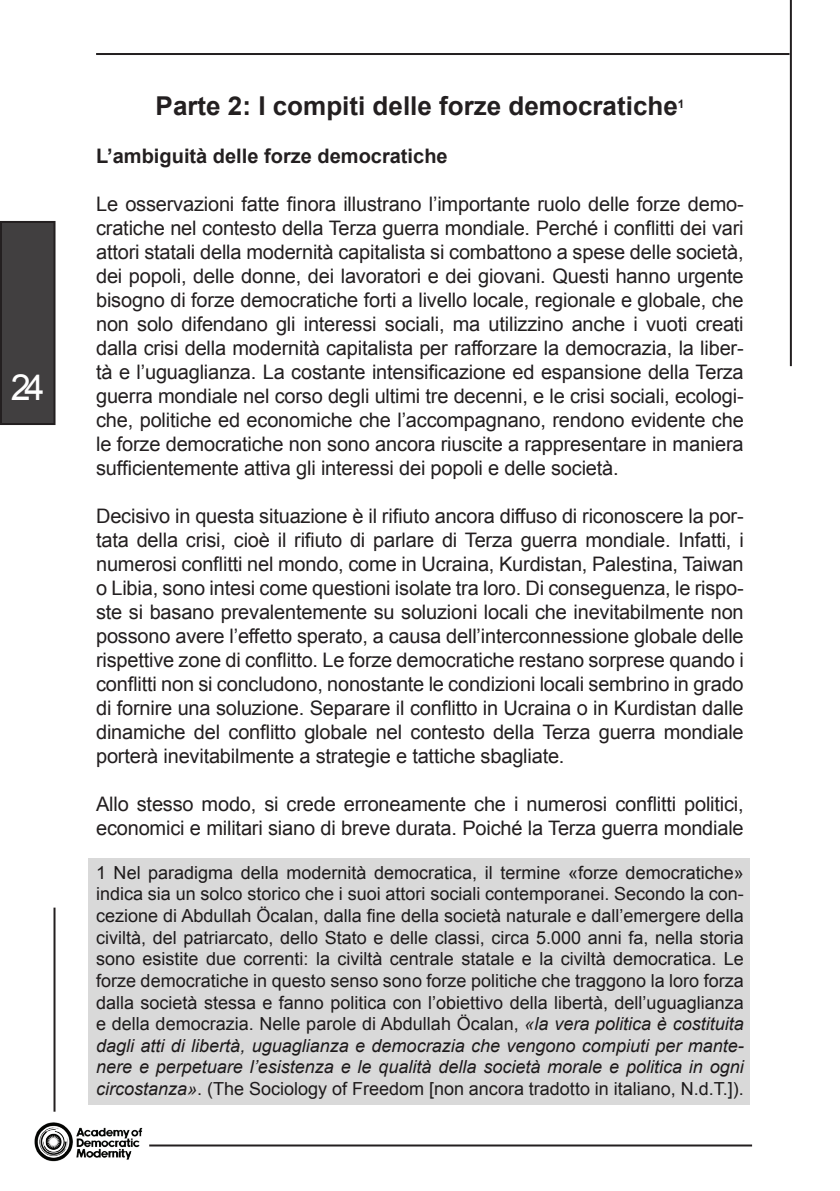
<style>
.page{position:relative;width:840px;height:1191px;background:#fff}
.page>*{position:absolute;margin:0;border:0;box-sizing:border-box;transform-origin:0 0}
.t1{font:36px "Arial";color:#fff}
.t2{font:700 26px "Arial";color:#231f20}
.t3{font:20px/24px "Arial";letter-spacing:-.01em;color:#231f20;text-align:justify}
.t4{font:700 20px "Arial";color:#231f20}
.t5{font:18px/21.6px "Arial";color:#231f20;text-align:justify}
.t6{font:700 11.6px "Arial";color:#231f20}
.s1{font-style:italic}
</style>
<div class="page">
<div style="left:1px;top:222px;width:53px;height:202px;background:#413f40"></div>
<div style="left:0;top:221px;width:55px;height:204px;border:2px solid #231f20"></div>
<img style="left:34px;top:1111px;width:109px;height:51px">
<hr style="left:96px;top:53px;width:693px;height:2px;background:#231f20">
<hr style="left:789px;top:0;width:2px;height:366px;background:#231f20">
<hr style="left:149px;top:1144px;width:602px;height:2px;background:#231f20">
<hr style="left:53px;top:907px;width:2px;height:204px;background:#231f20">
<div style="left:88px;top:857px;width:661px;height:247px;background:#d9d9d9"></div>
<h1 class="t1" style="left:11px;top:363px;width:35px">24</h1>
<h2 class="t2" style="left:155px;top:88px;width:523px">Parte 2: I compiti delle forze democratiche</h2>
<p class="t6" style="left:677px;top:96px;width:8px">1</p>
<p class="t4" style="left:96px;top:143px;width:353px">L’ambiguità delle forze democratiche</p>
<p class="t3" style="left:96px;top:192px;width:648px">Le osservazioni fatte finora illustrano l’importante ruolo delle forze demo&shy;cratiche nel contesto della Terza guerra mondiale. Perché i conflitti dei vari attori statali della modernità capitalista si combattono a spese delle società, dei popoli, delle donne, dei lavoratori e dei giovani. Questi hanno urgente bisogno di forze democratiche forti a livello locale, regionale e globale, che non solo difendano gli interessi sociali, ma utilizzino anche i vuoti creati dalla crisi della modernità capitalista per rafforzare la democrazia, la liber&shy;tà e l’uguaglianza. La costante intensificazione ed espansione della Terza guerra mondiale nel corso degli ultimi tre decenni, e le crisi sociali, ecologi&shy;che, politiche ed economiche che l’accompagnano, rendono evidente che le forze democratiche non sono ancora riuscite a rappresentare in maniera sufficientemente attiva gli interessi dei popoli e delle società.</p>
<p class="t3" style="left:96px;top:504px;width:648px">Decisivo in questa situazione è il rifiuto ancora diffuso di riconoscere la por&shy;tata della crisi, cioè il rifiuto di parlare di Terza guerra mondiale. Infatti, i numerosi conflitti nel mondo, come in Ucraina, Kurdistan, Palestina, Taiwan o Libia, sono intesi come questioni isolate tra loro. Di conseguenza, le rispo&shy;ste si basano prevalentemente su soluzioni locali che inevitabilmente non possono avere l’effetto sperato, a causa dell’interconnessione globale delle rispettive zone di conflitto. Le forze democratiche restano sorprese quando i conflitti non si concludono, nonostante le condizioni locali sembrino in grado di fornire una soluzione. Separare il conflitto in Ucraina o in Kurdistan dalle dinamiche del conflitto globale nel contesto della Terza guerra mondiale porterà inevitabilmente a strategie e tattiche sbagliate.</p>
<p class="t3" style="left:96px;top:792px;width:648px">Allo stesso modo, si crede erroneamente che i numerosi conflitti politici, economici e militari siano di breve durata. Poiché la Terza guerra mondiale</p>
<p class="t5" style="left:96px;top:862px;width:649px">1 Nel paradigma della modernità democratica, il termine «forze democratiche» indica sia un solco storico che i suoi attori sociali contemporanei. Secondo la con&shy;cezione di Abdullah Öcalan, dalla fine della società naturale e dall’emergere della civiltà, del patriarcato, dello Stato e delle classi, circa 5.000 anni fa, nella storia sono esistite due correnti: la civiltà centrale statale e la civiltà democratica. Le forze democratiche in questo senso sono forze politiche che traggono la loro forza dalla società stessa e fanno politica con l’obiettivo della libertà, dell’uguaglianza e della democrazia. Nelle parole di Abdullah Öcalan, <span class="s1">«la vera politica è costituita dagli atti di libertà, uguaglianza e democrazia che vengono compiuti per mante&shy;nere e perpetuare l’esistenza e le qualità della società morale e politica in ogni circostanza»</span>. (The Sociology of Freedom [non ancora tradotto in italiano, N.d.T.]).</p>
</div>
